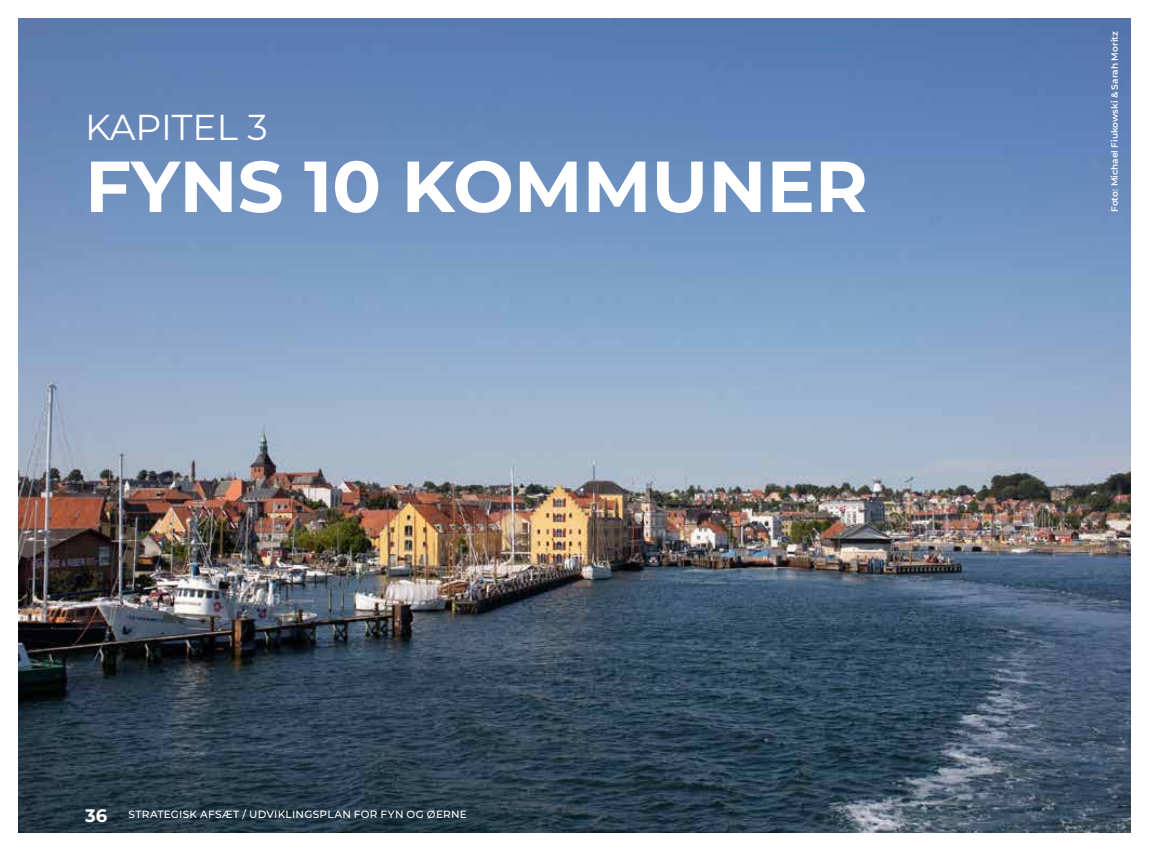
<style>
.page{position:relative;width:1149px;height:851px;background:#fff}
.page>*{position:absolute;margin:0;border:0;box-sizing:border-box;transform-origin:0 0}
.t1{font:700 72px "Visit Denmark";color:#fff}
.t2{font:36px "Visit Denmark";color:#fff}
.t3{font:500 10.5px "Visit Denmark";letter-spacing:.025em;color:#fff}
.t4{font:600 9px "Visit Denmark";color:#fff}
.s1{font-weight:700;font-size:18px}
</style>
<div class="page">
<img style="left:18px;top:18px;width:1112px;height:814px">
<h2 class="t2" style="left:85px;top:102px;width:184px">KAPITEL 3</h2>
<h1 class="t1" style="left:85px;top:134px;width:784px">FYNS 10 KOMMUNER</h1>
<p class="t3" style="left:85px;top:806px;width:383px"><span class="s1">36</span> STRATEGISK AFSÆT / UDVIKLINGSPLAN FOR FYN OG ØERNE</p>
<p class="t4" style="left:1107px;top:212px;width:182px;rotate:-90deg">Foto: Michael Fiukowski &amp; Sarah Moritz</p>
</div>
